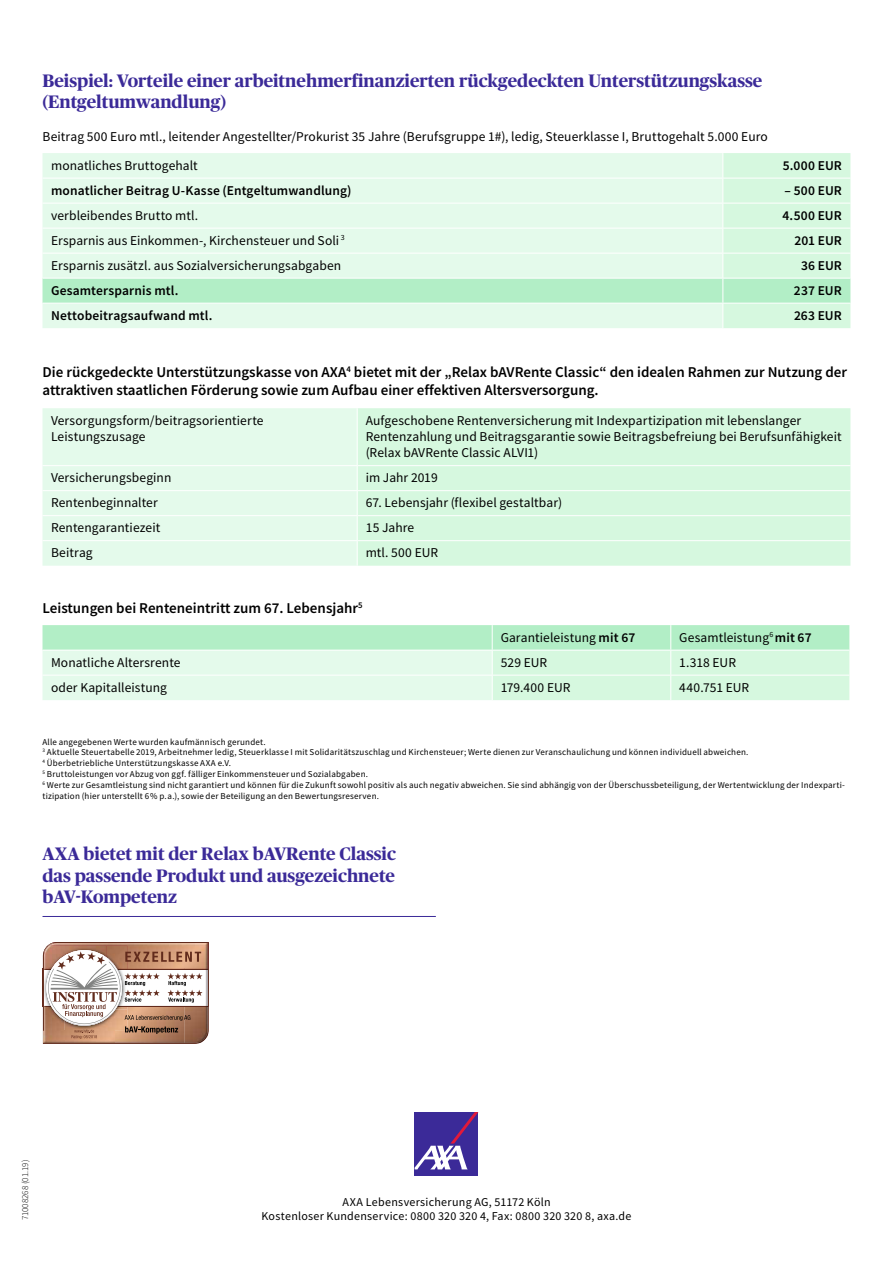
<style>
.page{position:relative;width:893px;height:1263px;background:#fff}
.page>*{position:absolute;margin:0;border:0;box-sizing:border-box;transform-origin:0 0}
.t1{font:700 18px/21.6px "Publico Headline";color:#3b2a98;text-align:justify}
.t2{font:600 15px/18px "Source Sans Pro";color:#000}
.t3{font:13.5px/16.2px "Source Sans Pro";letter-spacing:.005em;color:#000}
.t4{font:600 13.5px "Source Sans Pro";letter-spacing:.01em;color:#000}
.t5{font:12px "Source Sans Pro";letter-spacing:.02em;color:#000}
.t6{font:9px/10.8px "Source Sans Pro";letter-spacing:.02em;color:#000}
.t7{font:300 9px "Source Sans Pro";color:#000}
.s1{font-weight:600}
</style>
<div class="page">
<div style="left:415px;top:1112px;width:63px;height:64px;background:#3b2a98"></div>
<svg style="left:415px;top:1112px;width:63px;height:57px"></svg>
<hr style="left:43px;top:916px;width:393px;height:1px;background:#3b2a98">
<img style="left:42px;top:955px;width:1px;height:76px">
<svg style="left:43px;top:942px;width:166px;height:102px"></svg>
<svg style="left:43px;top:625px;width:806px;height:75px;background:#d0f5dc"></svg>
<div style="left:43px;top:408px;width:314px;height:158px;background:#e4faeb"></div>
<div style="left:358px;top:408px;width:492px;height:158px;background:#d6f8df"></div>
<hr style="left:43px;top:465px;width:314px;height:1px;background:#fff">
<hr style="left:357px;top:465px;width:493px;height:1px;background:#fff">
<hr style="left:43px;top:490px;width:314px;height:1px;background:#fff">
<hr style="left:357px;top:490px;width:493px;height:1px;background:#fff">
<hr style="left:43px;top:515px;width:314px;height:1px;background:#fff">
<hr style="left:357px;top:515px;width:493px;height:1px;background:#fff">
<hr style="left:43px;top:540px;width:314px;height:1px;background:#fff">
<hr style="left:357px;top:540px;width:493px;height:1px;background:#fff">
<svg style="left:357px;top:467px;width:1px;height:99px"></svg>
<svg style="left:43px;top:153px;width:807px;height:175px;background:#dcf8e5"></svg>
<h1 class="t1" style="left:43px;top:69px;width:721px">Beispiel: Vorteile einer arbeitnehmerfinanzierten rückgedeckten Unterstützungskasse (Entgeltumwandlung)</h1>
<p class="t3" style="left:43px;top:128px;width:727px">Beitrag 500 Euro mtl., leitender Angestellter/Prokurist 35 Jahre (Berufsgruppe 1#), ledig, Steuerklasse I, Bruttogehalt 5.000 Euro</p>
<p class="t3" style="left:51px;top:157px;width:148px">monatliches Bruttogehalt</p>
<p class="t4" style="left:783px;top:156px;width:61px">5.000 EUR</p>
<p class="t4" style="left:51px;top:181px;width:302px">monatlicher Beitrag U-Kasse (Entgeltumwandlung)</p>
<p class="t4" style="left:784px;top:181px;width:59px">– 500 EUR</p>
<p class="t3" style="left:51px;top:207px;width:149px">verbleibendes Brutto mtl.</p>
<p class="t4" style="left:782px;top:206px;width:61px">4.500 EUR</p>
<p class="t3" style="left:51px;top:232px;width:295px">Ersparnis aus Einkommen-, Kirchensteuer und Soli <sup>3</sup></p>
<p class="t4" style="left:794px;top:231px;width:49px">201 EUR</p>
<p class="t3" style="left:51px;top:257px;width:292px">Ersparnis zusätzl. aus Sozialversicherungsabgaben</p>
<p class="t4" style="left:801px;top:256px;width:42px">36 EUR</p>
<p class="t4" style="left:51px;top:281px;width:129px">Gesamtersparnis mtl.</p>
<p class="t4" style="left:794px;top:281px;width:50px">237 EUR</p>
<p class="t4" style="left:51px;top:306px;width:163px">Nettobeitragsaufwand mtl.</p>
<p class="t4" style="left:794px;top:306px;width:49px">263 EUR</p>
<p class="t2" style="left:43px;top:363px;width:806px">Die rückgedeckte Unterstützungskasse von AXA<sup>4</sup> bietet mit der „Relax bAVRente Classic“ den idealen Rahmen zur Nutzung der attraktiven staatlichen Förderung sowie zum Aufbau einer effektiven Altersversorgung.</p>
<p class="t3" style="left:51px;top:412px;width:214px">Versorgungsform/beitragsorientierte<br>Leistungszusage</p>
<p class="t3" style="left:366px;top:412px;width:477px">Aufgeschobene Rentenversicherung mit Indexpartizipation mit lebenslanger<br>Rentenzahlung und Beitragsgarantie sowie Beitragsbefreiung bei Berufsunfähigkeit (Relax bAVRente Classic ALVI1)</p>
<p class="t3" style="left:51px;top:469px;width:122px">Versicherungsbeginn</p>
<p class="t3" style="left:366px;top:469px;width:74px">im Jahr 2019</p>
<p class="t3" style="left:51px;top:494px;width:108px">Rentenbeginnalter</p>
<p class="t3" style="left:366px;top:494px;width:198px">67. Lebensjahr (flexibel gestaltbar)</p>
<p class="t3" style="left:51px;top:519px;width:111px">Rentengarantiezeit</p>
<p class="t3" style="left:366px;top:519px;width:50px">15 Jahre</p>
<p class="t3" style="left:51px;top:544px;width:43px">Beitrag</p>
<p class="t3" style="left:366px;top:544px;width:74px">mtl. 500 EUR</p>
<p class="t2" style="left:43px;top:599px;width:322px">Leistungen bei Renteneintritt zum 67. Lebensjahr<sup>5</sup></p>
<p class="t3" style="left:501px;top:629px;width:136px">Garantieleistung <span class="s1">mit 67</span></p>
<p class="t3" style="left:679px;top:629px;width:134px">Gesamtleistung<sup>6</sup> <span class="s1">mit 67</span></p>
<p class="t3" style="left:51px;top:654px;width:131px">Monatliche Altersrente</p>
<p class="t3" style="left:501px;top:654px;width:48px">529 EUR</p>
<p class="t3" style="left:679px;top:654px;width:58px">1.318 EUR</p>
<p class="t3" style="left:51px;top:679px;width:118px">oder Kapitalleistung</p>
<p class="t3" style="left:501px;top:679px;width:71px">179.400 EUR</p>
<p class="t3" style="left:679px;top:679px;width:71px">440.751 EUR</p>
<p class="t6" style="left:43px;top:736px;width:804px">Alle angegebenen Werte wurden kaufmännisch gerundet.<br><sup>3</sup> Aktuelle Steuertabelle 2019, Arbeitnehmer ledig, Steuerklasse I mit Solidaritätszuschlag und Kirchensteuer; Werte dienen zur Veranschaulichung und können individuell abweichen.<br><sup>4</sup> Überbetriebliche Unterstützungskasse AXA e.V.<br><sup>5</sup> Bruttoleistungen vor Abzug von ggf. fälliger Einkommensteuer und Sozialabgaben.<br><sup>6</sup> Werte zur Gesamtleistung sind nicht garantiert und können für die Zukunft sowohl positiv als auch negativ abweichen. Sie sind abhängig von der Überschussbeteiligung, der Wertentwicklung der Indexparti&shy;tizipation (hier unterstellt 6% p. a.), sowie der Beteiligung an den Bewertungsreserven.</p>
<h1 class="t1" style="left:43px;top:842px;width:355px">AXA bietet mit der Relax bAVRente Classic das passende Produkt und ausgezeichnete bAV-Kompetenz</h1>
<p class="t7" style="left:20px;top:1220px;width:62px;rotate:-90deg">71008268 (01.19)</p>
<p class="t5" style="left:342px;top:1194px;width:210px">AXA Lebensversicherung AG, 51172 Köln</p>
<p class="t5" style="left:262px;top:1209px;width:371px">Kostenloser Kundenservice: 0800 320 320 4, Fax: 0800 320 320 8, axa.de</p>
</div>
